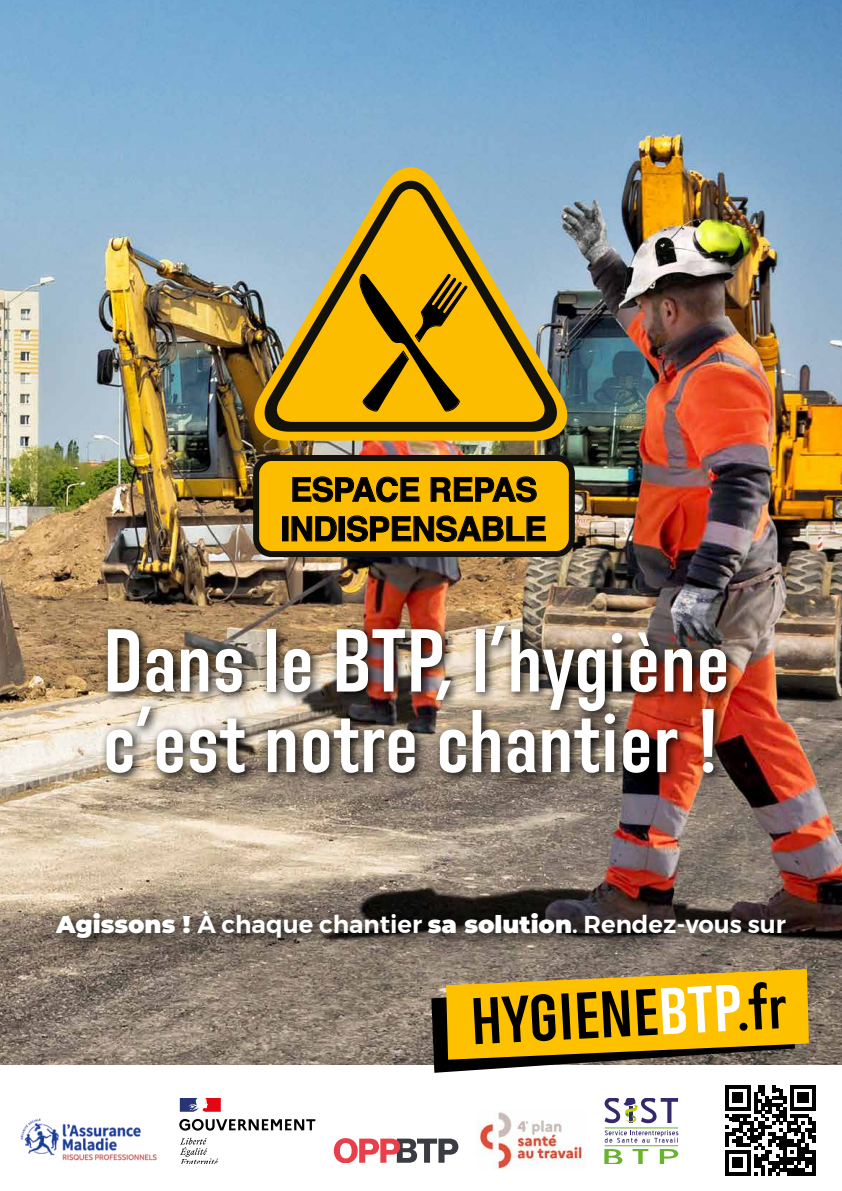
<style>
.page{position:relative;width:842px;height:1191px;background:#fff}
.page>*{position:absolute;margin:0;border:0;box-sizing:border-box;transform-origin:0 0}
.t1{font:88.9px/80.5px "Directors Gothic 230 S Bd";color:#fff}
.t2{font:65.8px "Directors Gothic 230 S Bd";color:#000}
.t3{font:600 24.3px "Montserrat";color:#fff}
.s1{font-weight:900}
.s2{color:#fff}
</style>
<div class="page">
<img style="left:0;top:0;width:842px;height:1064px">
<svg style="left:725px;top:1085px;width:91px;height:90px"></svg>
<svg style="left:431px;top:969px;width:378px;height:103px;background:#d1a61f"></svg>
<img style="left:246px;top:161px;width:330px;height:279px">
<img style="left:258px;top:176px;width:305px;height:256px">
<svg style="left:273px;top:186px;width:276px;height:236px;background:#bba959"></svg>
<svg style="left:353px;top:274px;width:114px;height:137px;background:#b78900"></svg>
<div style="left:258px;top:460px;width:312px;height:91px;background:#fcbd00;border-radius:15px"></div>
<div style="left:253px;top:455px;width:322px;height:102px;border:6px solid #12110c;border-radius:16px"></div>
<svg style="left:293px;top:476px;width:126px;height:26px"></svg>
<svg style="left:431px;top:476px;width:105px;height:26px"></svg>
<div style="left:283px;top:517px;width:5px;height:23px;background:#000"></div>
<div style="left:282px;top:516px;width:6px;height:25px;border:1px solid #000"></div>
<svg style="left:292px;top:516px;width:45px;height:25px"></svg>
<div style="left:339px;top:517px;width:5px;height:23px;background:#000"></div>
<div style="left:339px;top:516px;width:6px;height:25px;border:1px solid #000"></div>
<svg style="left:347px;top:516px;width:199px;height:26px"></svg>
<img style="left:100px;top:619px;width:639px;height:166px">
<svg style="left:46px;top:901px;width:757px;height:55px;background:#5a5048"></svg>
<img style="left:20px;top:1118px;width:137px;height:43px">
<img style="left:479px;top:1112px;width:107px;height:57px">
<svg style="left:179px;top:1118px;width:136px;height:12px"></svg>
<svg style="left:180px;top:1098px;width:41px;height:13px"></svg>
<svg style="left:180px;top:1137px;width:38px;height:26px"></svg>
<svg style="left:334px;top:1138px;width:124px;height:24px"></svg>
<svg style="left:604px;top:1149px;width:18px;height:14px"></svg>
<svg style="left:633px;top:1149px;width:15px;height:14px"></svg>
<svg style="left:660px;top:1149px;width:18px;height:14px"></svg>
<svg style="left:605px;top:1130px;width:73px;height:12px"></svg>
<svg style="left:605px;top:1098px;width:73px;height:26px"></svg>
<hr style="left:605px;top:1127px;width:73px;height:1px;background:#69b32e">
<hr style="left:605px;top:1145px;width:73px;height:1px;background:#69b32e">
<h1 class="t1" style="left:103px;top:623px;width:629px">Dans le BTP, l’hygiène c’est notre chantier !</h1>
<p class="t3" style="left:56px;top:905px;width:731px"><span class="s1">Agissons !</span> À chaque chantier <span class="s1">sa solution</span>. Rendez-vous sur</p>
<h2 class="t2" style="left:469px;top:986px;width:317px;rotate:-3deg">HYGIENE<span class="s2">BTP</span>.fr</h2>
</div>
